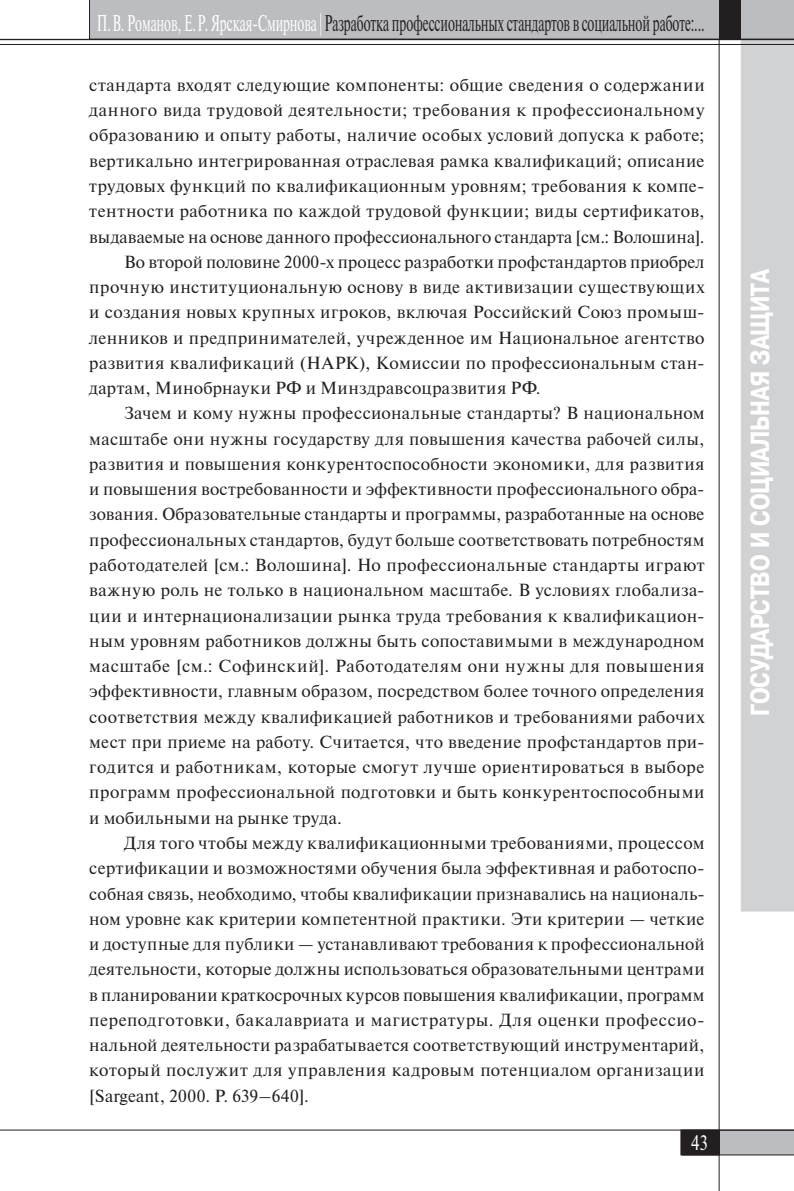
<style>
.page{position:relative;width:794px;height:1191px;background:#fff}
.page>*{position:absolute;margin:0;border:0;box-sizing:border-box;transform-origin:0 0}
.t1{font:700 26.25px "Pragmatica Cond C";color:#fff}
.t2{font:22.75px "Newton";letter-spacing:-.01em;color:#231f20;scale:.57 1}
.t3{font:21px "Newton";color:#fff;scale:.8 1}
.t4{font:17.5px "Newton";letter-spacing:.025em;color:#231f20}
.t5{font:17.5px "Newton";letter-spacing:.005em;color:#231f20}
.s1{color:#fff}
</style>
<div class="page">
<div style="left:741px;top:40px;width:53px;height:871px;background:#d1d2d4"></div>
<svg style="left:719px;top:1130px;width:75px;height:25px;background:#b1b2b5"></svg>
<div style="left:681px;top:1130px;width:38px;height:25px;background:#231f20"></div>
<div style="left:680px;top:1130px;width:39px;height:25px;border:1px solid #231f20"></div>
<hr style="left:718px;top:0;width:1px;height:1191px;background:#231f20">
<hr style="left:0;top:1129px;width:794px;height:1px;background:#231f20">
<hr style="left:0;top:39px;width:794px;height:1px;background:#231f20">
<hr style="left:0;top:44px;width:794px;height:1px;background:#231f20">
<div style="left:89px;top:0;width:705px;height:39px;background:#bcbdc0"></div>
<div style="left:719px;top:0;width:22px;height:40px;background:#231f20"></div>
<h2 class="t2" style="left:97px;top:6px;width:1067px"><span class="s1">П.В. Романов, Е.Р. Ярская-Смирнова |</span> Разработка профессиональных стандартов в социальной работе:...</h2>
<p class="t4" style="left:89px;top:72px;width:617px">стандарта входят следующие компоненты: общие сведения о содержании</p>
<p class="t4" style="left:89px;top:97px;width:617px">данного вида трудовой деятельности; требования к профессиональному</p>
<p class="t4" style="left:89px;top:122px;width:617px">образованию и опыту работы, наличие особых условий допуска к работе;</p>
<p class="t4" style="left:89px;top:148px;width:616px">вертикально интегрированная отраслевая рамка квалификаций; описание</p>
<p class="t4" style="left:89px;top:173px;width:617px">трудовых функций по квалификационным уровням; требования к компе-</p>
<p class="t4" style="left:89px;top:198px;width:617px">тентности работника по каждой трудовой функции; виды сертификатов,</p>
<p class="t5" style="left:89px;top:223px;width:617px">выдаваемые на основе данного профессионального стандарта [см.: Волошина].</p>
<p class="t4" style="left:124px;top:249px;width:582px">Во второй половине 2000‑х процесс разработки профстандартов приобрел</p>
<p class="t4" style="left:89px;top:274px;width:617px">прочную институциональную основу в виде активизации существующих</p>
<p class="t4" style="left:89px;top:299px;width:617px">и создания новых крупных игроков, включая Российский Союз промыш-</p>
<p class="t4" style="left:89px;top:325px;width:617px">ленников и предпринимателей, учрежденное им Национальное агентство</p>
<p class="t4" style="left:89px;top:350px;width:617px">развития квалификаций (НАРК), Комиссии по профессиональным стан-</p>
<p class="t4" style="left:89px;top:375px;width:453px">дартам, Минобрнауки РФ и Минздравсоцразвития РФ.</p>
<p class="t4" style="left:124px;top:400px;width:582px">Зачем и кому нужны профессиональные стандарты? В национальном</p>
<p class="t4" style="left:89px;top:426px;width:617px">масштабе они нужны государству для повышения качества рабочей силы,</p>
<p class="t4" style="left:89px;top:451px;width:617px">развития и повышения конкурентоспособности экономики, для развития</p>
<p class="t4" style="left:89px;top:476px;width:617px">и повышения востребованности и эффективности профессионального обра-</p>
<p class="t4" style="left:89px;top:501px;width:617px">зования. Образовательные стандарты и программы, разработанные на основе</p>
<p class="t4" style="left:89px;top:527px;width:617px">профессиональных стандартов, будут больше соответствовать потребностям</p>
<p class="t4" style="left:89px;top:552px;width:617px">работодателей [см.: Волошина]. Но профессиональные стандарты играют</p>
<p class="t4" style="left:89px;top:577px;width:617px">важную роль не только в национальном масштабе. В условиях глобализа-</p>
<p class="t4" style="left:89px;top:602px;width:617px">ции и интернационализации рынка труда требования к квалификацион-</p>
<p class="t4" style="left:89px;top:628px;width:617px">ным уровням работников должны быть сопоставимыми в международном</p>
<p class="t4" style="left:89px;top:653px;width:617px">масштабе [см.: Софинский]. Работодателям они нужны для повышения</p>
<p class="t4" style="left:89px;top:678px;width:616px">эффективности, главным образом, посредством более точного определения</p>
<p class="t4" style="left:89px;top:703px;width:617px">соответствия между квалификацией работников и требованиями рабочих</p>
<p class="t4" style="left:89px;top:729px;width:617px">мест при приеме на работу. Считается, что введение профстандартов при-</p>
<p class="t4" style="left:89px;top:754px;width:617px">годится и работникам, которые смогут лучше ориентироваться в выборе</p>
<p class="t4" style="left:89px;top:779px;width:617px">программ профессиональной подготовки и быть конкурентоспособными</p>
<p class="t4" style="left:89px;top:804px;width:254px">и мобильными на рынке труда.</p>
<p class="t4" style="left:124px;top:830px;width:582px">Для того чтобы между квалификационными требованиями, процессом</p>
<p class="t4" style="left:89px;top:855px;width:617px">сертификации и возможностями обучения была эффективная и работоспо-</p>
<p class="t4" style="left:89px;top:880px;width:617px">собная связь, необходимо, чтобы квалификации признавались на националь-</p>
<p class="t4" style="left:89px;top:906px;width:617px">ном уровне как критерии компетентной практики. Эти критерии — четкие</p>
<p class="t4" style="left:89px;top:931px;width:617px">и доступные для публики — устанавливают требования к профессиональной</p>
<p class="t4" style="left:89px;top:956px;width:617px">деятельности, которые должны использоваться образовательными центрами</p>
<p class="t4" style="left:89px;top:981px;width:617px">в планировании краткосрочных курсов повышения квалификации, программ</p>
<p class="t4" style="left:89px;top:1007px;width:617px">переподготовки, бакалавриата и магистратуры. Для оценки профессио-</p>
<p class="t4" style="left:89px;top:1032px;width:617px">нальной деятельности разрабатывается соответствующий инструментарий,</p>
<p class="t4" style="left:89px;top:1057px;width:617px">который послужит для управления кадровым потенциалом организации</p>
<p class="t4" style="left:89px;top:1082px;width:221px">[Sargeant, 2000. P. 639–640].</p>
<p class="t3" style="left:691px;top:1127px;width:23px">43</p>
<h1 class="t1" style="left:745px;top:716px;width:449px;rotate:-90deg">ГОСУДАРСТВО И СОЦИАЛЬНАЯ ЗАЩИТА</h1>
</div>
